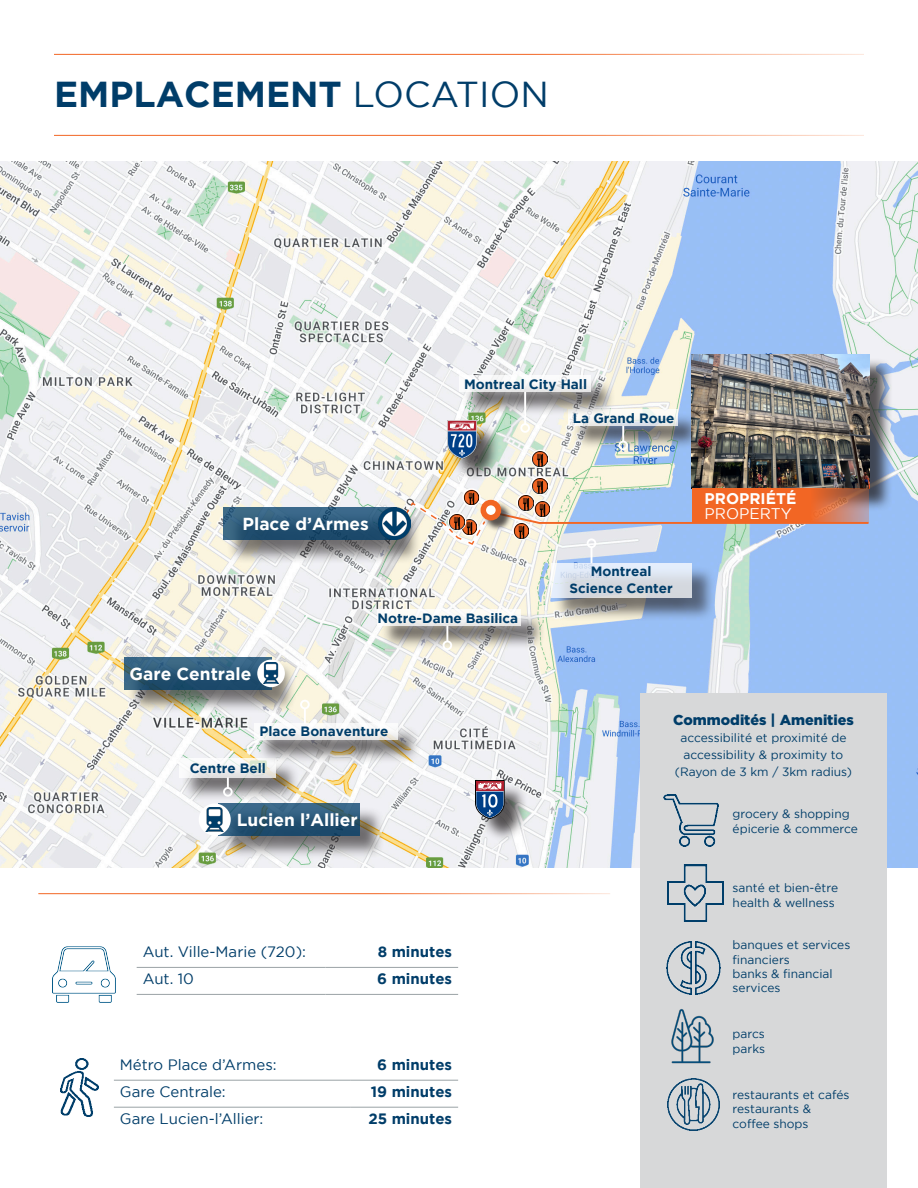
<style>
.page{position:relative;width:918px;height:1188px;background:#fff}
.page>*{position:absolute;margin:0;border:0;box-sizing:border-box;transform-origin:0 0}
.t1{font:700 36px "Gotham";color:#003d69}
.t2{font:700 17.4px "Gotham";color:#fff}
.t3{font:700 15.45px "Gotham";color:#fff}
.t4{font:15.45px "Gotham";color:#fff}
.t5{font:15px "Gotham";color:#003d69}
.t6{font:700 15px "Gotham";color:#003d69}
.t7{font:900 14.4px "Gotham";color:#003d69}
.t8{font:700 13.5px "Gotham";color:#003d69}
.t9{font:12px/14.4px "Gotham";color:#003d69}
.s1{font-weight:400}
</style>
<div class="page">
<hr style="left:54px;top:135px;width:810px;height:1px;background:#f26624">
<hr style="left:54px;top:54px;width:810px;height:1px;background:#f26624">
<img style="left:0;top:161px;width:918px;height:706px">
<div style="left:227px;top:511px;width:194px;height:53px;background:#231f20;opacity:.75"></div>
<svg style="left:224px;top:508px;width:154px;height:32px;background:#2a5878"></svg>
<img style="left:378px;top:508px;width:12px;height:32px">
<div style="left:128px;top:660px;width:168px;height:53px;background:#231f20;opacity:.75"></div>
<svg style="left:125px;top:657px;width:147px;height:32px;background:#2c5978"></svg>
<svg style="left:257px;top:660px;width:28px;height:27px"></svg>
<img style="left:261px;top:663px;width:21px;height:21px">
<div style="left:182px;top:761px;width:118px;height:40px;background:#231f20;opacity:.75"></div>
<svg style="left:179px;top:758px;width:97px;height:19px"></svg>
<svg style="left:227px;top:777px;width:2px;height:10px"></svg>
<div style="left:223px;top:787px;width:10px;height:10px;border:2px solid #fff;border-radius:50%"></div>
<div style="left:479px;top:783px;width:49px;height:59px;background:#231f20;opacity:.75"></div>
<svg style="left:475px;top:780px;width:29px;height:39px"></svg>
<div style="left:451px;top:424px;width:50px;height:58px;background:#231f20;opacity:.75"></div>
<img style="left:448px;top:420px;width:29px;height:39px">
<div style="left:381px;top:612px;width:164px;height:38px;background:#231f20;opacity:.75"></div>
<div style="left:378px;top:609px;width:143px;height:17px;background:linear-gradient(to right,#f9f8f4,#f4f3f1)"></div>
<svg style="left:446px;top:626px;width:2px;height:15px"></svg>
<div style="left:443px;top:641px;width:9px;height:9px;border:2px solid #fff;border-radius:50%"></div>
<div style="left:222px;top:807px;width:163px;height:53px;background:#231f20;opacity:.75"></div>
<svg style="left:219px;top:804px;width:141px;height:32px;background:#2a5676"></svg>
<div style="left:199px;top:804px;width:32px;height:32px;background:#fff;border-radius:50%"></div>
<img style="left:203px;top:807px;width:24px;height:25px">
<div style="left:694px;top:358px;width:199px;height:153px;background:#231f20;opacity:.75"></div>
<img style="left:691px;top:355px;width:178px;height:133px">
<svg style="left:692px;top:488px;width:177px;height:13px;background:#de632b"></svg>
<div style="left:481px;top:500px;width:20px;height:20px;border:5px solid #f26624;border-radius:50%"></div>
<div style="left:257px;top:726px;width:164px;height:38px;background:#231f20;opacity:.75"></div>
<svg style="left:254px;top:723px;width:144px;height:17px;fill:#f5f5f5"></svg>
<svg style="left:304px;top:709px;width:2px;height:15px"></svg>
<div style="left:300px;top:700px;width:10px;height:9px;border:2px solid #fff;border-radius:50%"></div>
<div style="left:554px;top:566px;width:161px;height:56px;background:#231f20;opacity:.75"></div>
<svg style="left:551px;top:563px;width:141px;height:35px;background:#dae0e9"></svg>
<svg style="left:390px;top:501px;width:480px;height:62px;background:#c4bfc7"></svg>
<div style="left:587px;top:538px;width:9px;height:10px;border:2px solid #fff;border-radius:50%"></div>
<div style="left:572px;top:412px;width:130px;height:38px;background:#231f20;opacity:.75"></div>
<svg style="left:569px;top:409px;width:109px;height:17px"></svg>
<svg style="left:622px;top:426px;width:2px;height:15px"></svg>
<div style="left:618px;top:441px;width:10px;height:9px;border:2px solid #fff;border-radius:50%"></div>
<div style="left:462px;top:379px;width:153px;height:37px;background:#231f20;opacity:.75"></div>
<svg style="left:459px;top:375px;width:132px;height:17px;fill:#f5f6f6"></svg>
<hr style="left:524px;top:392px;width:2px;height:32px;background:#fff">
<div style="left:520px;top:423px;width:10px;height:10px;border:2px solid #fff;border-radius:50%"></div>
<div style="left:462px;top:488px;width:19px;height:19px;border:2px solid #fff;border-radius:50%"></div>
<img style="left:464px;top:490px;width:15px;height:15px">
<div style="left:460px;top:518px;width:19px;height:19px;border:2px solid #fff;border-radius:50%"></div>
<img style="left:462px;top:520px;width:15px;height:15px">
<div style="left:533px;top:500px;width:19px;height:18px;border:2px solid #fff;border-radius:50%"></div>
<img style="left:535px;top:502px;width:15px;height:14px">
<div style="left:516px;top:493px;width:19px;height:19px;border:2px solid #fff;border-radius:50%"></div>
<img style="left:518px;top:495px;width:15px;height:15px">
<div style="left:531px;top:476px;width:18px;height:19px;border:2px solid #fff;border-radius:50%"></div>
<img style="left:533px;top:478px;width:15px;height:15px">
<div style="left:531px;top:450px;width:18px;height:18px;border:2px solid #fff;border-radius:50%"></div>
<img style="left:533px;top:451px;width:15px;height:15px">
<div style="left:448px;top:512px;width:18px;height:19px;border:2px solid #fff;border-radius:50%"></div>
<img style="left:450px;top:514px;width:15px;height:15px">
<div style="left:512px;top:522px;width:19px;height:18px;border:2px solid #fff;border-radius:50%"></div>
<img style="left:514px;top:523px;width:15px;height:15px">
<div style="left:640px;top:693px;width:247px;height:495px;background:#d7d8d9"></div>
<hr style="left:38px;top:893px;width:572px;height:1px;background:#f26624">
<img style="left:52px;top:946px;width:64px;height:57px">
<img style="left:61px;top:1059px;width:38px;height:58px">
<hr style="left:137px;top:994px;width:189px;height:1px;background:#9aa2a5">
<hr style="left:326px;top:994px;width:132px;height:1px;background:#9aa2a5">
<hr style="left:137px;top:967px;width:189px;height:1px;background:#9aa2a5">
<hr style="left:326px;top:967px;width:132px;height:1px;background:#9aa2a5">
<hr style="left:114px;top:1080px;width:236px;height:1px;background:#9aa2a5">
<hr style="left:350px;top:1080px;width:108px;height:1px;background:#9aa2a5">
<hr style="left:114px;top:1107px;width:236px;height:1px;background:#9aa2a5">
<hr style="left:350px;top:1107px;width:108px;height:1px;background:#9aa2a5">
<img style="left:667px;top:865px;width:57px;height:57px">
<img style="left:664px;top:794px;width:54px;height:52px">
<img style="left:667px;top:942px;width:53px;height:52px">
<img style="left:671px;top:1009px;width:43px;height:55px">
<img style="left:667px;top:1079px;width:53px;height:52px">
<p class="t1" style="left:54px;top:74px;width:496px">EMPLACEMENT <span class="s1">LOCATION</span></p>
<p class="t8" style="left:464px;top:376px;width:124px">Montreal City Hall</p>
<p class="t2" style="left:243px;top:514px;width:128px">Place d’Armes</p>
<p class="t2" style="left:130px;top:663px;width:123px">Gare Centrale</p>
<p class="t8" style="left:378px;top:610px;width:142px">Notre-Dame Basilica</p>
<p class="t8" style="left:260px;top:724px;width:130px">Place Bonaventure</p>
<p class="t8" style="left:190px;top:760px;width:78px">Centre Bell</p>
<p class="t2" style="left:237px;top:810px;width:122px">Lucien l’Allier</p>
<p class="t5" style="left:143px;top:944px;width:165px">Aut. Ville-Marie (720):</p>
<p class="t6" style="left:378px;top:943px;width:76px">8 minutes</p>
<p class="t5" style="left:143px;top:971px;width:53px">Aut. 10</p>
<p class="t6" style="left:377px;top:970px;width:76px">6 minutes</p>
<p class="t5" style="left:120px;top:1057px;width:158px">Métro Place d’Armes:</p>
<p class="t6" style="left:377px;top:1056px;width:76px">6 minutes</p>
<p class="t5" style="left:120px;top:1084px;width:107px">Gare Centrale:</p>
<p class="t6" style="left:371px;top:1083px;width:83px">19 minutes</p>
<p class="t5" style="left:120px;top:1111px;width:145px">Gare Lucien-l’Allier:</p>
<p class="t6" style="left:368px;top:1110px;width:85px">25 minutes</p>
<p class="t8" style="left:573px;top:410px;width:103px">La Grand Roue</p>
<p class="t8" style="left:591px;top:564px;width:62px">Montreal</p>
<p class="t8" style="left:570px;top:580px;width:105px">Science Center</p>
<p class="t3" style="left:705px;top:489px;width:93px">PROPRIÉTÉ</p>
<p class="t4" style="left:705px;top:505px;width:89px">PROPERTY</p>
<p class="t7" style="left:673px;top:712px;width:182px">Commodités | Amenities</p>
<p class="t9" style="left:680px;top:730px;width:168px">accessibilité et proximité de</p>
<p class="t9" style="left:684px;top:747px;width:161px">accessibility &amp; proximity to</p>
<p class="t9" style="left:675px;top:764px;width:179px">(Rayon de 3 km / 3km radius)</p>
<p class="t9" style="left:733px;top:807px;width:119px">grocery &amp; shopping</p>
<p class="t9" style="left:733px;top:821px;width:127px">épicerie &amp; commerce</p>
<p class="t9" style="left:733px;top:881px;width:107px">santé et bien-être health &amp; wellness</p>
<p class="t9" style="left:733px;top:938px;width:119px">banques et services financiers</p>
<p class="t9" style="left:733px;top:966px;width:102px">banks &amp; financial services</p>
<p class="t9" style="left:733px;top:1027px;width:34px">parcs</p>
<p class="t9" style="left:733px;top:1041px;width:34px">parks</p>
<p class="t9" style="left:733px;top:1087px;width:118px">restaurants et cafés</p>
<p class="t9" style="left:733px;top:1102px;width:80px">restaurants &amp;</p>
<p class="t9" style="left:733px;top:1116px;width:77px">coffee shops</p>
</div>
